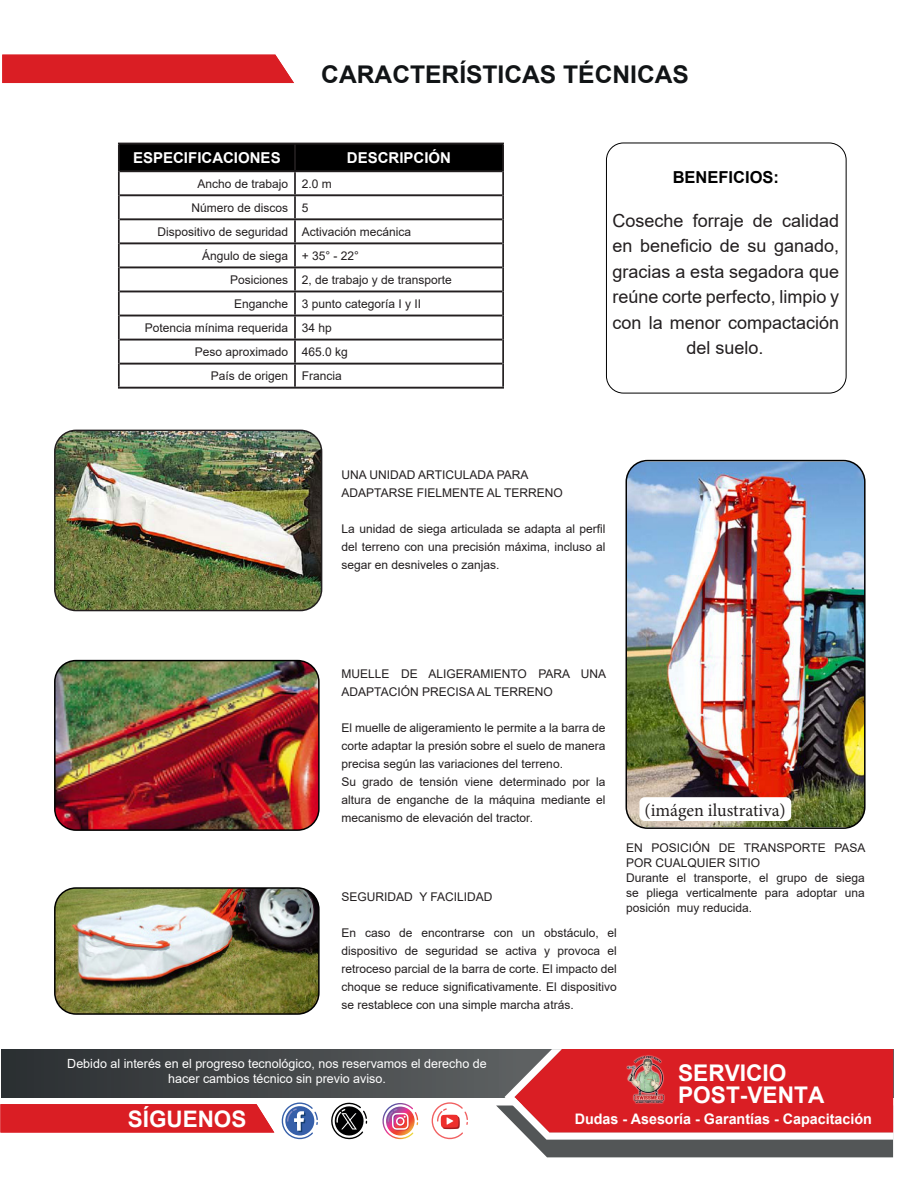
<style>
.page{position:relative;width:918px;height:1188px;background:#fff}
.page>*{position:absolute;margin:0;border:0;box-sizing:border-box;transform-origin:0 0}
.t1{font:700 24.45px "Arial";color:#111416}
.t2{font:700 22.95px/21.9px "Arial";color:#fff}
.t3{font:700 22.8px "Arial";color:#fff}
.t4{font:18px/25.5px "Arial";color:#231f20;text-align:center}
.t5{font:18px "Minion Pro";letter-spacing:-.005em;color:#231f20}
.t6{font:700 16.5px "Arial";color:#000}
.t7{font:700 15px "Arial";color:#fff}
.t8{font:700 14.55px "Arial";color:#fff}
.t9{font:12.6px/15.1px "Arial";color:#fff;text-align:center}
.t10{font:12px/18px "Arial";color:#231f20;text-align:justify}
</style>
<div class="page">
<svg style="left:2px;top:1049px;width:494px;height:48px;background:#424547"></svg>
<svg style="left:0;top:1104px;width:274px;height:29px;background:#db262c"></svg>
<div style="left:2px;top:55px;width:292px;height:28px;background:#da1e24"></div>
<svg style="left:496px;top:1049px;width:397px;height:108px;background:#6a6d6e"></svg>
<img style="left:504px;top:1049px;width:389px;height:91px">
<img style="left:620px;top:1052px;width:51px;height:56px">
<svg style="left:432px;top:1102px;width:36px;height:37px"></svg>
<svg style="left:281px;top:1102px;width:37px;height:37px"></svg>
<svg style="left:382px;top:1103px;width:36px;height:36px"></svg>
<svg style="left:331px;top:1102px;width:36px;height:38px"></svg>
<div style="left:120px;top:145px;width:382px;height:25px;background:#000"></div>
<hr style="left:118px;top:143px;width:177px;height:2px;background:#231f20">
<hr style="left:295px;top:143px;width:209px;height:2px;background:#231f20">
<hr style="left:120px;top:170px;width:175px;height:2px;background:#231f20">
<hr style="left:295px;top:170px;width:207px;height:2px;background:#231f20">
<hr style="left:120px;top:194px;width:175px;height:2px;background:#231f20">
<hr style="left:295px;top:194px;width:207px;height:2px;background:#231f20">
<hr style="left:120px;top:218px;width:175px;height:2px;background:#231f20">
<hr style="left:295px;top:218px;width:207px;height:2px;background:#231f20">
<hr style="left:120px;top:242px;width:175px;height:2px;background:#231f20">
<hr style="left:295px;top:242px;width:207px;height:2px;background:#231f20">
<hr style="left:120px;top:266px;width:175px;height:2px;background:#231f20">
<hr style="left:295px;top:266px;width:207px;height:2px;background:#231f20">
<hr style="left:120px;top:291px;width:175px;height:1px;background:#231f20">
<hr style="left:295px;top:291px;width:207px;height:1px;background:#231f20">
<hr style="left:120px;top:315px;width:175px;height:1px;background:#231f20">
<hr style="left:295px;top:315px;width:207px;height:1px;background:#231f20">
<hr style="left:120px;top:339px;width:175px;height:2px;background:#231f20">
<hr style="left:295px;top:339px;width:207px;height:2px;background:#231f20">
<hr style="left:120px;top:363px;width:175px;height:2px;background:#231f20">
<hr style="left:295px;top:363px;width:207px;height:2px;background:#231f20">
<hr style="left:118px;top:387px;width:177px;height:2px;background:#231f20">
<hr style="left:295px;top:387px;width:209px;height:2px;background:#231f20">
<hr style="left:118px;top:145px;width:2px;height:26px;background:#231f20">
<hr style="left:294px;top:145px;width:2px;height:25px;background:#231f20">
<hr style="left:502px;top:145px;width:2px;height:26px;background:#231f20">
<hr style="left:118px;top:171px;width:2px;height:24px;background:#231f20">
<hr style="left:294px;top:172px;width:2px;height:22px;background:#231f20">
<hr style="left:502px;top:171px;width:2px;height:24px;background:#231f20">
<hr style="left:118px;top:195px;width:2px;height:24px;background:#231f20">
<hr style="left:294px;top:196px;width:2px;height:22px;background:#231f20">
<hr style="left:502px;top:195px;width:2px;height:24px;background:#231f20">
<hr style="left:118px;top:219px;width:2px;height:24px;background:#231f20">
<hr style="left:294px;top:220px;width:2px;height:22px;background:#231f20">
<hr style="left:502px;top:219px;width:2px;height:24px;background:#231f20">
<hr style="left:118px;top:243px;width:2px;height:24px;background:#231f20">
<hr style="left:294px;top:244px;width:2px;height:22px;background:#231f20">
<hr style="left:502px;top:243px;width:2px;height:24px;background:#231f20">
<hr style="left:118px;top:267px;width:2px;height:24px;background:#231f20">
<hr style="left:294px;top:268px;width:2px;height:23px;background:#231f20">
<hr style="left:502px;top:267px;width:2px;height:24px;background:#231f20">
<hr style="left:118px;top:291px;width:2px;height:25px;background:#231f20">
<hr style="left:294px;top:292px;width:2px;height:23px;background:#231f20">
<hr style="left:502px;top:291px;width:2px;height:25px;background:#231f20">
<hr style="left:118px;top:316px;width:2px;height:24px;background:#231f20">
<hr style="left:294px;top:316px;width:2px;height:23px;background:#231f20">
<hr style="left:502px;top:316px;width:2px;height:24px;background:#231f20">
<hr style="left:118px;top:340px;width:2px;height:24px;background:#231f20">
<hr style="left:294px;top:341px;width:2px;height:22px;background:#231f20">
<hr style="left:502px;top:340px;width:2px;height:24px;background:#231f20">
<hr style="left:118px;top:364px;width:2px;height:23px;background:#231f20">
<hr style="left:294px;top:365px;width:2px;height:22px;background:#231f20">
<hr style="left:502px;top:364px;width:2px;height:23px;background:#231f20">
<div style="left:606px;top:143px;width:241px;height:250px;border:1px solid #000;border-radius:17px"></div>
<img style="left:57px;top:663px;width:260px;height:165px">
<div style="left:54px;top:660px;width:266px;height:171px;border:2px solid #000;border-radius:21px"></div>
<img style="left:57px;top:890px;width:260px;height:122px">
<div style="left:54px;top:887px;width:266px;height:128px;border:2px solid #000;border-radius:21px"></div>
<img style="left:626px;top:462px;width:237px;height:365px">
<div style="left:626px;top:460px;width:240px;height:369px;border:2px solid #000;border-radius:21px"></div>
<div style="left:639px;top:797px;width:152px;height:24px;background:#fff;border-radius:5px"></div>
<img style="left:56px;top:430px;width:266px;height:181px">
<div style="left:54px;top:430px;width:268px;height:181px;border:2px solid #231f20;border-radius:21px"></div>
<h1 class="t1" style="left:321px;top:57px;width:369px">CARACTERÍSTICAS TÉCNICAS</h1>
<p class="t7" style="left:133px;top:147px;width:149px">ESPECIFICACIONES</p>
<p class="t7" style="left:347px;top:147px;width:106px">DESCRIPCIÓN</p>
<p class="t10" style="left:197px;top:174px;width:92px">Ancho de trabajo</p>
<p class="t10" style="left:302px;top:174px;width:32px">2.0 m</p>
<p class="t10" style="left:191px;top:198px;width:98px">Número de discos</p>
<p class="t10" style="left:302px;top:198px;width:8px">5</p>
<p class="t10" style="left:157px;top:222px;width:132px">Dispositivo de seguridad</p>
<p class="t10" style="left:302px;top:222px;width:111px">Activación mecánica</p>
<p class="t10" style="left:202px;top:246px;width:88px">Ángulo de siega</p>
<p class="t10" style="left:302px;top:246px;width:59px">+ 35° - 22°</p>
<p class="t10" style="left:230px;top:271px;width:60px">Posiciones</p>
<p class="t10" style="left:302px;top:271px;width:152px">2, de trabajo y de transporte</p>
<p class="t10" style="left:234px;top:295px;width:56px">Enganche</p>
<p class="t10" style="left:302px;top:295px;width:121px">3 punto categoría I y II</p>
<p class="t10" style="left:145px;top:319px;width:145px">Potencia mínima requerida</p>
<p class="t10" style="left:302px;top:319px;width:32px">34 hp</p>
<p class="t10" style="left:195px;top:343px;width:95px">Peso aproximado</p>
<p class="t10" style="left:302px;top:343px;width:48px">465.0 kg</p>
<p class="t10" style="left:211px;top:367px;width:79px">País de origen</p>
<p class="t10" style="left:302px;top:367px;width:42px">Francia</p>
<p class="t6" style="left:673px;top:166px;width:108px">BENEFICIOS:</p>
<p class="t4" style="left:613px;top:208px;width:228px">Coseche forraje de calidad en beneficio de su ganado, gracias a esta segadora que reúne corte perfecto, limpio y con la menor compactación del suelo.</p>
<p class="t10" style="left:342px;top:465px;width:188px">UNA UNIDAD ARTICULADA PARA</p>
<p class="t10" style="left:342px;top:483px;width:223px">ADAPTARSE FIELMENTE AL TERRENO</p>
<p class="t10" style="left:342px;top:519px;width:266px">La unidad de siega articulada se adapta al perfil del terreno con una precisión máxima, incluso al segar en desniveles o zanjas.</p>
<p class="t10" style="left:342px;top:664px;width:266px">MUELLE DE ALIGERAMIENTO PARA UNA<br>ADAPTACIÓN PRECISA AL TERRENO</p>
<p class="t10" style="left:342px;top:718px;width:266px">El muelle de aligeramiento le permite a la barra de corte adaptar la presión sobre el suelo de manera precisa según las variaciones del terreno.</p>
<p class="t10" style="left:342px;top:772px;width:266px">Su grado de tensión viene determinado por la altura de enganche de la máquina mediante el mecanismo de elevación del tractor.</p>
<p class="t10" style="left:342px;top:888px;width:152px">SEGURIDAD Y FACILIDAD</p>
<p class="t10" style="left:342px;top:924px;width:277px">En caso de encontrarse con un obstáculo, el dispositivo de seguridad se activa y provoca el retroceso parcial de la barra de corte. El impacto del choque se reduce significativamente. El dispositivo se restablece con una simple marcha atrás.</p>
<p class="t5" style="left:645px;top:798px;width:143px">(imágen ilustrativa)</p>
<p class="t10" style="left:626px;top:841px;width:241px;line-height:15px">EN POSICIÓN DE TRANSPORTE PASA<br>POR CUALQUIER SITIO</p>
<p class="t10" style="left:626px;top:871px;width:240px;line-height:15px">Durante el transporte, el grupo de siega se pliega verticalmente para adoptar una posición muy reducida.</p>
<p class="t9" style="left:67px;top:1056px;width:421px">Debido al interés en el progreso tecnológico, nos reservamos el derecho de hacer cambios técnico sin previo aviso.</p>
<h2 class="t2" style="left:678px;top:1062px;width:148px">SERVICIO<br>POST-VENTA</h2>
<h3 class="t3" style="left:128px;top:1103px;width:120px">SÍGUENOS</h3>
<p class="t8" style="left:575px;top:1108px;width:299px">Dudas - Asesoría - Garantías - Capacitación</p>
</div>
